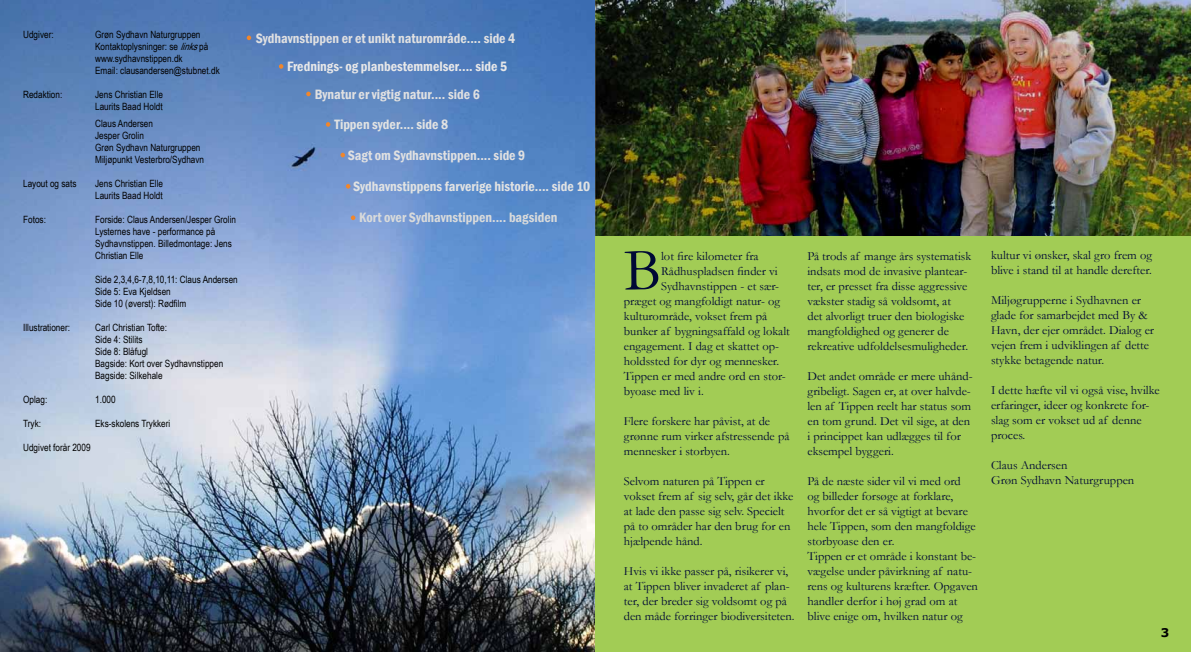
<style>
.page{position:relative;width:1191px;height:652px;background:#fff}
.page>*{position:absolute;margin:0;border:0;box-sizing:border-box;transform-origin:0 0}
.t1{font:60.6px "Garamond";color:#000935}
.t2{font:600 condensed 13.9px "Franklin Gothic";color:#e0e0e1}
.t3{font:600 condensed 13.9px "Franklin Gothic";color:#e1e2e2}
.t4{font:600 condensed 13.9px "Franklin Gothic";color:#e7e7e8}
.t5{font:600 condensed 13.9px "Franklin Gothic";color:#d8dadb}
.t6{font:12.5px/15px "Garamond";color:#000935}
.t7{font:700 12px "Verdana";color:#000}
.t8{font:10px/12px "Arial Narrow";color:#000}
.s1{font-style:italic}
</style>
<div class="page">
<img style="left:0;top:0;width:595px;height:652px">
<div style="left:595px;top:236px;width:596px;height:416px;background:#a2cc55"></div>
<svg style="left:351px;top:215px;width:4px;height:5px"></svg>
<svg style="left:346px;top:184px;width:4px;height:5px"></svg>
<svg style="left:340px;top:153px;width:5px;height:4px"></svg>
<svg style="left:326px;top:122px;width:4px;height:5px"></svg>
<svg style="left:306px;top:92px;width:5px;height:4px"></svg>
<svg style="left:279px;top:64px;width:4px;height:5px"></svg>
<svg style="left:247px;top:36px;width:4px;height:4px"></svg>
<img style="left:595px;top:0;width:596px;height:236px">
<p class="t8" style="left:23px;top:29px;width:32px">Udgiver:</p>
<p class="t8" style="left:95px;top:29px;width:126px">Grøn Sydhavn Naturgruppen<br>Kontaktoplysninger: se <span class="s1">links</span>på www.sydhavnstippen.dk<br>Email: clausandersen@stubnet.dk</p>
<p class="t8" style="left:23px;top:89px;width:41px">Redaktion:</p>
<p class="t8" style="left:95px;top:89px;width:69px">Jens Christian Elle<br>Laurits Baad Holdt</p>
<p class="t8" style="left:95px;top:118px;width:110px">Claus Andersen<br>Jesper Grolin<br>Grøn Sydhavn Naturgruppen<br>Miljøpunkt Vesterbro/Sydhavn</p>
<p class="t8" style="left:23px;top:178px;width:55px">Layout og sats</p>
<p class="t8" style="left:95px;top:178px;width:69px">Jens Christian Elle<br>Laurits Baad Holdt</p>
<p class="t8" style="left:23px;top:214px;width:24px">Fotos:</p>
<p class="t8" style="left:95px;top:214px;width:142px">Forside: Claus Andersen/Jesper Grolin<br>Lysternes have - performance på<br>Sydhavnstippen. Billedmontage: Jens<br>Christian Elle</p>
<p class="t8" style="left:95px;top:274px;width:144px">Side 2,3,4,6-7,8,10,11: Claus Andersen<br>Side 5: Eva Kjeldsen<br>Side 10 (øverst): Rødfilm</p>
<p class="t8" style="left:23px;top:322px;width:48px">Illustrationer:</p>
<p class="t8" style="left:95px;top:322px;width:130px">Carl Christian Tofte:<br>Side 4: Stilits<br>Side 8: Blåfugl<br>Bagside: Kort over Sydhavnstippen<br>Bagside: Silkehale</p>
<p class="t8" style="left:23px;top:394px;width:26px">Oplag:</p>
<p class="t8" style="left:95px;top:394px;width:22px">1.000</p>
<p class="t8" style="left:23px;top:418px;width:19px">Tryk:</p>
<p class="t8" style="left:95px;top:418px;width:77px">Eks-skolens Trykkeri</p>
<p class="t8" style="left:23px;top:442px;width:69px">Udgivet forår 2009</p>
<p class="t2" style="left:256px;top:29px;width:261px">Sydhavnstippen er et unikt naturområde.... side 4</p>
<p class="t4" style="left:287px;top:57px;width:222px">Frednings- og planbestemmelser.... side 5</p>
<p class="t2" style="left:315px;top:85px;width:166px">Bynatur er vigtig natur.... side 6</p>
<p class="t3" style="left:334px;top:116px;width:115px">Tippen syder.... side 8</p>
<p class="t2" style="left:348px;top:147px;width:179px">Sagt om Sydhavnstippen.... side 9</p>
<p class="t3" style="left:353px;top:177px;width:239px">Sydhavnstippens farverige historie.... side 10</p>
<p class="t5" style="left:359px;top:208px;width:200px">Kort over Sydhavnstippen.... bagsiden</p>
<h1 class="t1" style="left:624px;top:230px;width:39px">B</h1>
<p class="t6" style="left:661px;top:248px;width:99px">lot fire kilometer fra</p>
<p class="t6" style="left:661px;top:263px;width:118px">Rådhuspladsen finder vi</p>
<p class="t6" style="left:661px;top:278px;width:120px">Sydhavnstippen - et sær-</p>
<p class="t6" style="left:624px;top:293px;width:158px">præget og mangfoldigt natur- og</p>
<p class="t6" style="left:624px;top:308px;width:145px">kulturområde, vokset frem på</p>
<p class="t6" style="left:624px;top:323px;width:168px">bunker af bygningsaffald og lokalt</p>
<p class="t6" style="left:624px;top:338px;width:157px">engagement. I dag et skattet op-</p>
<p class="t6" style="left:624px;top:353px;width:157px">holdssted for dyr og mennesker.</p>
<p class="t6" style="left:624px;top:368px;width:163px">Tippen er med andre ord en stor-</p>
<p class="t6" style="left:624px;top:383px;width:81px">byoase med liv i.</p>
<p class="t6" style="left:624px;top:413px;width:167px">Flere forskere har påvist, at de grønne rum virker afstressende på mennesker i storbyen.</p>
<p class="t6" style="left:624px;top:473px;width:171px">Selvom naturen på Tippen er vokset frem af sig selv, går det ikke at lade den passe sig selv. Specielt på to områder har den brug for en hjælpende hånd.</p>
<p class="t6" style="left:624px;top:563px;width:172px">Hvis vi ikke passer på, risikerer vi, at Tippen bliver invaderet af plan&shy;ter, der breder sig voldsomt og på den måde forringer biodiversiteten.</p>
<p class="t6" style="left:807px;top:248px;width:165px">På trods af mange års systematisk indsats mod de invasive plantear&shy;ter, er presset fra disse aggressive vækster stadig så voldsomt, at<br>det alvorligt truer den biologiske mangfoldighed og generer de rekreative udfoldelsesmuligheder.</p>
<p class="t6" style="left:807px;top:368px;width:167px">Det andet område er mere uhånd&shy;gribeligt. Sagen er, at over halvde&shy;len af Tippen reelt har status som en tom grund. Det vil sige, at den i princippet kan udlægges til for eksempel byggeri.</p>
<p class="t6" style="left:807px;top:473px;width:172px">På de næste sider vil vi med ord<br>og billeder forsøge at forklare, hvorfor det er så vigtigt at bevare hele Tippen, som den mangfoldige storbyoase den er.<br>Tippen er et område i konstant be&shy;vægelse under påvirkning af natu&shy;rens og kulturens kræfter. Opgaven handler derfor i høj grad om at blive enige om, hvilken natur og</p>
<p class="t6" style="left:991px;top:248px;width:162px">kultur vi ønsker, skal gro frem og blive i stand til at handle derefter.</p>
<p class="t6" style="left:991px;top:293px;width:164px">Miljøgrupperne i Sydhavnen er glade for samarbejdet med By &amp;<br>Havn, der ejer området. Dialog er vejen frem i udviklingen af dette stykke betagende natur.</p>
<p class="t6" style="left:991px;top:383px;width:170px">I dette hæfte vil vi også vise, hvilke erfaringer, ideer og konkrete for&shy;slag som er vokset ud af denne proces.</p>
<p class="t6" style="left:991px;top:458px;width:145px">Claus Andersen<br>Grøn Sydhavn Naturgruppen</p>
<p class="t7" style="left:1161px;top:625px;width:10px">3</p>
</div>
